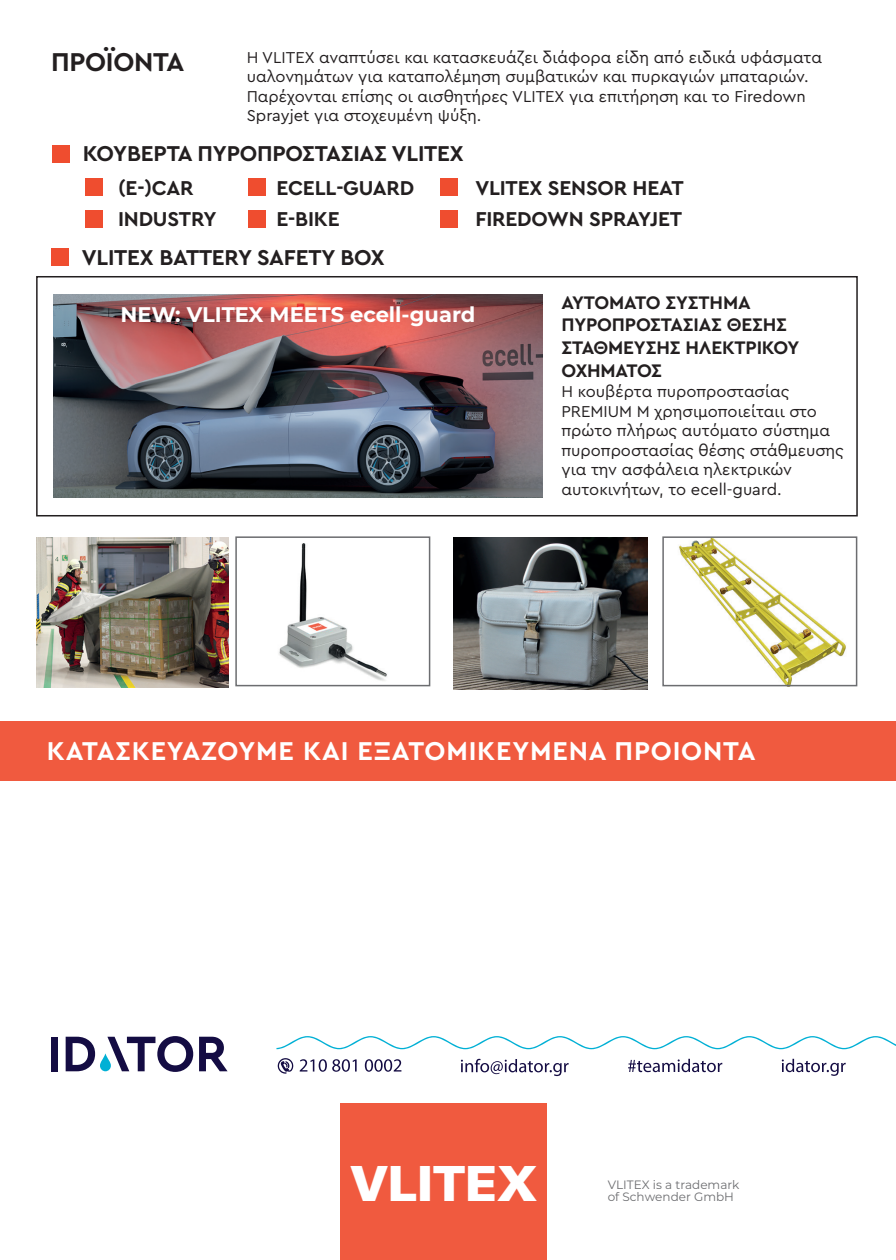
<style>
.page{position:relative;width:896px;height:1260px;background:#fff}
.page>*{position:absolute;margin:0;border:0;box-sizing:border-box;transform-origin:0 0}
.t1{font:900 48.3px "Univers";color:#fff}
.t2{font:700 27px "Cera Pro";letter-spacing:.03em;color:#fff}
.t3{font:700 27px "Cera Pro";letter-spacing:-.01em;color:#231f20}
.t4{font:700 22.5px "Cera Pro";letter-spacing:-.01em;color:#231f20}
.t5{font:700 21.15px "Montserrat";color:#fff}
.t6{font:700 21px/31.5px "Cera Pro";letter-spacing:-.01em;color:#231f20}
.t7{font:700 19.05px/22.8px "Cera Pro";letter-spacing:-.01em;color:#231f20}
.t8{font:16.5px/19.5px "Cera Pro";color:#231f20}
.t9{font:12.15px "Montserrat";color:#6c6d70}
</style>
<div class="page">
<div style="left:0;top:721px;width:896px;height:60px;background:#f05a3f"></div>
<img style="left:679px;top:539px;width:167px;height:144px">
<div style="left:662px;top:536px;width:195px;height:150px;border:2px solid #6c6d70"></div>
<div style="left:235px;top:536px;width:195px;height:150px;border:2px solid #6c6d70"></div>
<img style="left:278px;top:544px;width:109px;height:137px">
<img style="left:37px;top:537px;width:191px;height:150px">
<img style="left:453px;top:537px;width:194px;height:152px">
<img style="left:54px;top:295px;width:488px;height:203px">
<div style="left:36px;top:276px;width:821px;height:240px;border:2px solid #231f20"></div>
<div style="left:341px;top:1103px;width:206px;height:157px;background:#f05a3f"></div>
<svg style="left:276px;top:1036px;width:620px;height:13px"></svg>
<div style="left:85px;top:179px;width:17px;height:17px;background:#ef4d2f"></div>
<div style="left:52px;top:145px;width:17px;height:17px;background:#ef4d2f"></div>
<div style="left:51px;top:249px;width:17px;height:17px;background:#ef4d2f"></div>
<div style="left:249px;top:179px;width:17px;height:17px;background:#ef4d2f"></div>
<div style="left:440px;top:179px;width:17px;height:17px;background:#ef4d2f"></div>
<div style="left:85px;top:210px;width:17px;height:17px;background:#ef4d2f"></div>
<div style="left:249px;top:210px;width:17px;height:17px;background:#ef4d2f"></div>
<div style="left:440px;top:210px;width:17px;height:17px;background:#ef4d2f"></div>
<svg style="left:100px;top:1053px;width:11px;height:18px"></svg>
<div style="left:51px;top:1036px;width:7px;height:35px;background:#140c43"></div>
<svg style="left:66px;top:1036px;width:29px;height:35px"></svg>
<svg style="left:107px;top:1036px;width:86px;height:36px"></svg>
<svg style="left:199px;top:1036px;width:28px;height:35px"></svg>
<svg style="left:628px;top:1059px;width:94px;height:13px"></svg>
<svg style="left:781px;top:1059px;width:64px;height:17px"></svg>
<svg style="left:278px;top:1058px;width:15px;height:15px"></svg>
<svg style="left:300px;top:1059px;width:101px;height:13px"></svg>
<svg style="left:461px;top:1059px;width:107px;height:17px"></svg>
<h2 class="t3" style="left:51px;top:44px;width:135px">ΠΡΟΪΟΝΤΑ</h2>
<p class="t8" style="left:247px;top:47px;width:577px">Η VLITEX αναπτύσει και κατασκευάζει διάφορα είδη από ειδικά υφάσματα υαλονημάτων για καταπολέμηση συμβατικών και πυρκαγιών μπαταριών.<br>Παρέχονται επίσης οι αισθητήρες VLITEX για επιτήρηση και το Firedown Sprayjet για στοχευμένη ψύξη.</p>
<h3 class="t4" style="left:83px;top:139px;width:382px">ΚΟΥΒΈΡΤΑ ΠΥΡΟΠΡΟΣΤΑΣΊΑΣ VLITEX</h3>
<p class="t6" style="left:118px;top:171px;width:100px">(E-)CAR<br>INDUSTRY</p>
<p class="t6" style="left:276px;top:171px;width:139px">ECELL-GUARD<br>E-BIKE</p>
<p class="t6" style="left:475px;top:171px;width:210px">VLITEX SENSOR HEAT<br>FIREDOWN SPRAYJET</p>
<h3 class="t4" style="left:82px;top:242px;width:304px">VLITEX BATTERY SAFETY BOX</h3>
<p class="t5" style="left:120px;top:299px;width:356px">NEW: VLITEX MEETS ecell-guard</p>
<p class="t7" style="left:561px;top:290px;width:239px">ΑΥΤΌΜΑΤΟ ΣΎΣΤΗΜΑ<br>ΠΥΡΟΠΡΟΣΤΑΣΊΑΣ ΘΈΣΗΣ<br>ΣΤΆΘΜΕΥΣΗΣ ΗΛΕΚΤΡΙΚΟΎ<br>ΟΧΉ ΜΑΤΟΣ</p>
<p class="t8" style="left:561px;top:381px;width:284px">Η κουβέρτα πυροπροστασίας<br>PREMIUM M χρησιμοποιείταιι στο πρώτο πλήρως αυτόματο σύστημα πυροπροστασίας θέσης στάθμευσης για την ασφάλεια ηλεκτρικών αυτοκινήτων, το ecell-guard.</p>
<h2 class="t2" style="left:47px;top:733px;width:710px">ΚΑΤΑΣΚΕΥΆΖΟΥΜΕ ΚΑΙ ΕΞΑΤΟΜΙΚΕΥΜΈΝΑ ΠΡΟΙΟΝΤΑ</h2>
<h1 class="t1" style="left:350px;top:1152px;width:189px">VLITEX</h1>
<p class="t9" style="left:607px;top:1176px;width:133px">VLITEX is a trademark</p>
<p class="t9" style="left:607px;top:1188px;width:128px">of Schwender GmbH</p>
</div>
